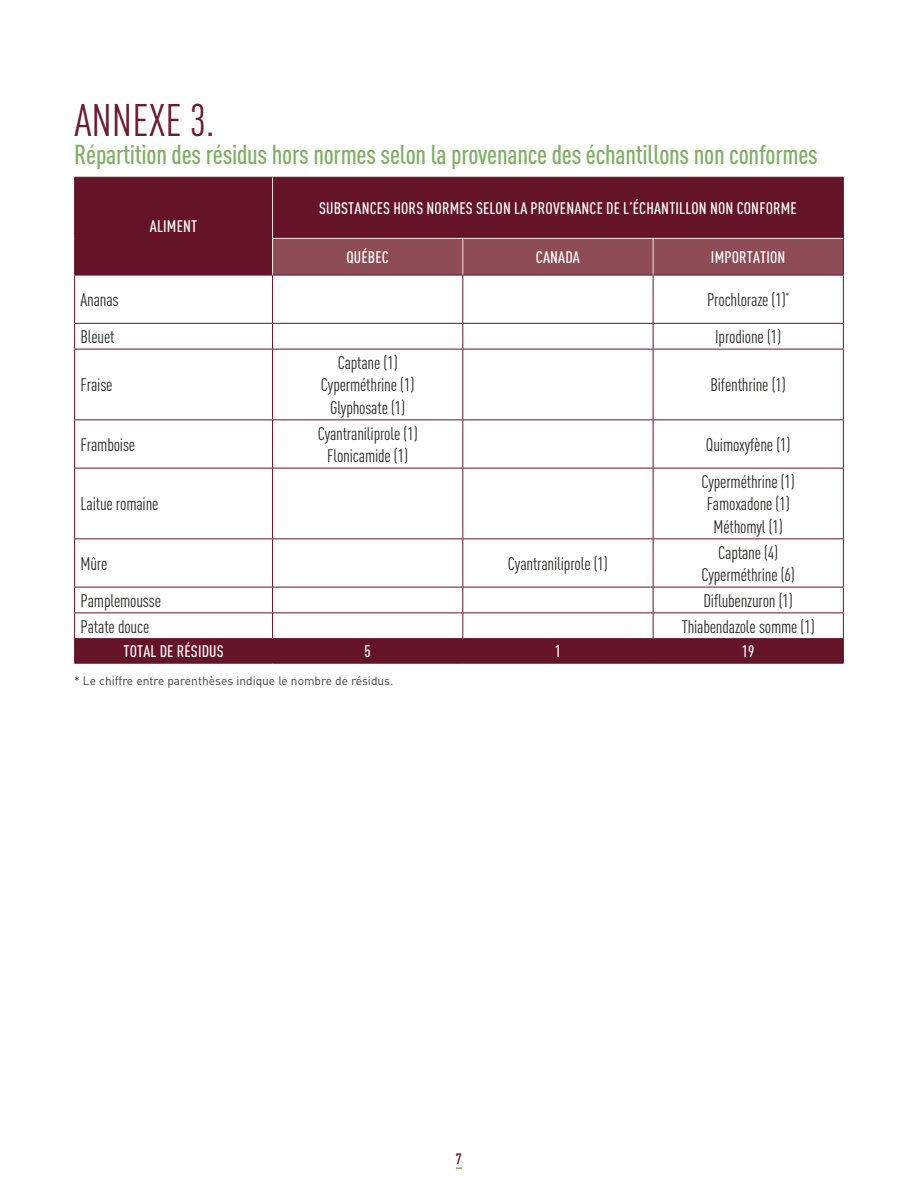
<style>
.page{position:relative;width:918px;height:1188px;background:#fff}
.page>*{position:absolute;margin:0;border:0;box-sizing:border-box;transform-origin:0 0}
.t1{font:condensed 45px "DINOT";color:#6c1c2f}
.t2{font:500 condensed 27px "DINOT";letter-spacing:-.01em;color:#81b066}
.t3{font:condensed 18px/22.5px "DINOT";letter-spacing:-.01em;color:#282827;text-align:center}
.t4{font:500 condensed 16.5px "DINOT";letter-spacing:.01em;color:#fff}
.t5{font:700 condensed 15px "DINOT";color:#722435}
.t6{font:12px "DINOT";color:#3c3c3b}
</style>
<div class="page">
<svg style="left:456px;top:1167px;width:6px;height:2px"></svg>
<div style="left:75px;top:178px;width:768px;height:485px;background:#651329"></div>
<div style="left:273px;top:239px;width:570px;height:36px;background:#8e4c57"></div>
<svg style="left:75px;top:276px;width:768px;height:362px"></svg>
<hr style="left:74px;top:177px;width:199px;height:1px;background:#651329">
<hr style="left:74px;top:178px;width:1px;height:60px;background:#651329">
<hr style="left:273px;top:177px;width:190px;height:1px;background:#651329">
<hr style="left:463px;top:177px;width:190px;height:1px;background:#651329">
<hr style="left:653px;top:177px;width:191px;height:1px;background:#651329">
<hr style="left:843px;top:178px;width:1px;height:60px;background:#651329">
<hr style="left:74px;top:238px;width:1px;height:37px;background:#651329">
<hr style="left:843px;top:238px;width:1px;height:37px;background:#651329">
<hr style="left:74px;top:275px;width:199px;height:1px;background:#651329">
<hr style="left:74px;top:275px;width:1px;height:48px;background:#651329">
<hr style="left:273px;top:275px;width:190px;height:1px;background:#651329">
<hr style="left:272px;top:275px;width:1px;height:48px;background:#651329">
<hr style="left:463px;top:275px;width:190px;height:1px;background:#651329">
<hr style="left:462px;top:275px;width:1px;height:48px;background:#651329">
<hr style="left:653px;top:275px;width:191px;height:1px;background:#651329">
<hr style="left:653px;top:275px;width:1px;height:48px;background:#651329">
<hr style="left:843px;top:275px;width:1px;height:48px;background:#651329">
<hr style="left:74px;top:323px;width:199px;height:1px;background:#651329">
<svg style="left:74px;top:324px;width:1px;height:25px"></svg>
<hr style="left:273px;top:323px;width:190px;height:1px;background:#651329">
<svg style="left:272px;top:324px;width:1px;height:25px"></svg>
<hr style="left:463px;top:323px;width:190px;height:1px;background:#651329">
<svg style="left:462px;top:324px;width:1px;height:25px"></svg>
<hr style="left:653px;top:323px;width:191px;height:1px;background:#651329">
<svg style="left:653px;top:324px;width:1px;height:25px"></svg>
<svg style="left:843px;top:324px;width:1px;height:25px"></svg>
<hr style="left:74px;top:349px;width:199px;height:1px;background:#651329">
<hr style="left:74px;top:349px;width:1px;height:70px;background:#651329">
<hr style="left:273px;top:349px;width:190px;height:1px;background:#651329">
<hr style="left:272px;top:349px;width:1px;height:70px;background:#651329">
<hr style="left:463px;top:349px;width:190px;height:1px;background:#651329">
<hr style="left:462px;top:349px;width:1px;height:70px;background:#651329">
<hr style="left:653px;top:349px;width:191px;height:1px;background:#651329">
<hr style="left:653px;top:349px;width:1px;height:70px;background:#651329">
<hr style="left:843px;top:349px;width:1px;height:70px;background:#651329">
<hr style="left:74px;top:419px;width:199px;height:1px;background:#651329">
<hr style="left:74px;top:420px;width:1px;height:48px;background:#651329">
<hr style="left:273px;top:419px;width:190px;height:1px;background:#651329">
<hr style="left:272px;top:420px;width:1px;height:48px;background:#651329">
<hr style="left:463px;top:419px;width:190px;height:1px;background:#651329">
<hr style="left:462px;top:420px;width:1px;height:48px;background:#651329">
<hr style="left:653px;top:419px;width:191px;height:1px;background:#651329">
<hr style="left:653px;top:420px;width:1px;height:48px;background:#651329">
<hr style="left:843px;top:420px;width:1px;height:48px;background:#651329">
<hr style="left:74px;top:468px;width:199px;height:1px;background:#651329">
<hr style="left:74px;top:468px;width:1px;height:70px;background:#651329">
<hr style="left:273px;top:468px;width:190px;height:1px;background:#651329">
<hr style="left:272px;top:468px;width:1px;height:70px;background:#651329">
<hr style="left:463px;top:468px;width:190px;height:1px;background:#651329">
<hr style="left:462px;top:468px;width:1px;height:70px;background:#651329">
<hr style="left:653px;top:468px;width:191px;height:1px;background:#651329">
<hr style="left:653px;top:468px;width:1px;height:70px;background:#651329">
<hr style="left:843px;top:468px;width:1px;height:70px;background:#651329">
<hr style="left:74px;top:538px;width:199px;height:1px;background:#651329">
<hr style="left:74px;top:539px;width:1px;height:48px;background:#651329">
<hr style="left:273px;top:538px;width:190px;height:1px;background:#651329">
<hr style="left:272px;top:539px;width:1px;height:48px;background:#651329">
<hr style="left:463px;top:538px;width:190px;height:1px;background:#651329">
<hr style="left:462px;top:539px;width:1px;height:48px;background:#651329">
<hr style="left:653px;top:538px;width:191px;height:1px;background:#651329">
<hr style="left:653px;top:539px;width:1px;height:48px;background:#651329">
<hr style="left:843px;top:539px;width:1px;height:48px;background:#651329">
<hr style="left:74px;top:587px;width:199px;height:1px;background:#651329">
<hr style="left:273px;top:587px;width:190px;height:1px;background:#651329">
<hr style="left:463px;top:587px;width:190px;height:1px;background:#651329">
<hr style="left:653px;top:587px;width:191px;height:1px;background:#651329">
<hr style="left:74px;top:612px;width:199px;height:1px;background:#651329">
<hr style="left:273px;top:612px;width:190px;height:1px;background:#651329">
<hr style="left:463px;top:612px;width:190px;height:1px;background:#651329">
<hr style="left:653px;top:612px;width:191px;height:1px;background:#651329">
<hr style="left:74px;top:638px;width:199px;height:1px;background:#651329">
<svg style="left:74px;top:587px;width:1px;height:76px"></svg>
<hr style="left:273px;top:638px;width:190px;height:1px;background:#651329">
<svg style="left:272px;top:587px;width:1px;height:76px"></svg>
<hr style="left:463px;top:638px;width:190px;height:1px;background:#651329">
<svg style="left:462px;top:587px;width:1px;height:76px"></svg>
<hr style="left:653px;top:638px;width:191px;height:1px;background:#651329">
<svg style="left:653px;top:587px;width:1px;height:76px"></svg>
<svg style="left:843px;top:587px;width:1px;height:76px"></svg>
<hr style="left:74px;top:663px;width:199px;height:1px;background:#651329">
<hr style="left:273px;top:663px;width:190px;height:1px;background:#651329">
<hr style="left:463px;top:663px;width:190px;height:1px;background:#651329">
<hr style="left:653px;top:663px;width:191px;height:1px;background:#651329">
<hr style="left:272px;top:178px;width:1px;height:60px;background:#ede2e3">
<hr style="left:272px;top:238px;width:191px;height:1px;background:#ede2e3">
<hr style="left:272px;top:239px;width:1px;height:36px;background:#ede2e3">
<hr style="left:463px;top:238px;width:190px;height:1px;background:#ede2e3">
<hr style="left:462px;top:239px;width:1px;height:36px;background:#ede2e3">
<hr style="left:653px;top:238px;width:190px;height:1px;background:#ede2e3">
<hr style="left:653px;top:239px;width:1px;height:36px;background:#ede2e3">
<h1 class="t1" style="left:74px;top:94px;width:142px">ANNEXE 3.</h1>
<h2 class="t2" style="left:74px;top:139px;width:745px">Répartition des résidus hors normes selon la provenance des échantillons non conformes</h2>
<p class="t4" style="left:150px;top:217px;width:49px">ALIMENT</p>
<p class="t4" style="left:319px;top:198px;width:479px">SUBSTANCES HORS NORMES SELON LA PROVENANCE DE L’ÉCHANTILLON NON CONFORME</p>
<p class="t4" style="left:347px;top:247px;width:44px">QUÉBEC</p>
<p class="t4" style="left:536px;top:247px;width:46px">CANADA</p>
<p class="t4" style="left:711px;top:247px;width:76px">IMPORTATION</p>
<p class="t3" style="left:81px;top:288px;width:40px">Ananas</p>
<p class="t3" style="left:707px;top:288px;width:84px">Prochloraze (1)<sup>*</sup></p>
<p class="t3" style="left:81px;top:325px;width:36px">Bleuet</p>
<p class="t3" style="left:715px;top:325px;width:67px">Iprodione (1)</p>
<p class="t3" style="left:81px;top:374px;width:33px">Fraise</p>
<p class="t3" style="left:321px;top:351px;width:95px">Captane (1)<br>Cyperméthrine (1)<br>Glyphosate (1)</p>
<p class="t3" style="left:711px;top:374px;width:77px">Bifenthrine (1)</p>
<p class="t3" style="left:81px;top:433px;width:56px">Framboise</p>
<p class="t3" style="left:81px;top:493px;width:79px">Laitue romaine</p>
<p class="t3" style="left:318px;top:422px;width:101px">Cyantraniliprole (1)<br>Flonicamide (1)</p>
<p class="t3" style="left:706px;top:433px;width:86px">Quimoxyfène (1)</p>
<p class="t3" style="left:702px;top:470px;width:95px">Cyperméthrine (1)<br>Famoxadone (1)<br>Méthomyl (1)</p>
<p class="t3" style="left:81px;top:552px;width:28px">Mûre</p>
<p class="t3" style="left:508px;top:552px;width:101px">Cyantraniliprole (1)</p>
<p class="t3" style="left:702px;top:541px;width:95px">Captane (4)<br>Cyperméthrine (6)</p>
<p class="t3" style="left:81px;top:589px;width:82px">Pamplemousse</p>
<p class="t3" style="left:704px;top:589px;width:91px">Diflubenzuron (1)</p>
<p class="t3" style="left:81px;top:615px;width:70px">Patate douce</p>
<p class="t3" style="left:682px;top:615px;width:135px">Thiabendazole somme (1)</p>
<p class="t4" style="left:123px;top:642px;width:102px">TOTAL DE RÉSIDUS</p>
<p class="t4" style="left:365px;top:642px;width:8px">5</p>
<p class="t4" style="left:555px;top:642px;width:8px">1</p>
<p class="t4" style="left:742px;top:642px;width:14px">19</p>
<p class="t6" style="left:74px;top:673px;width:321px">* Le chiffre entre parenthèses indique le nombre de résidus.</p>
<p class="t5" style="left:456px;top:1149px;width:8px">7</p>
</div>
